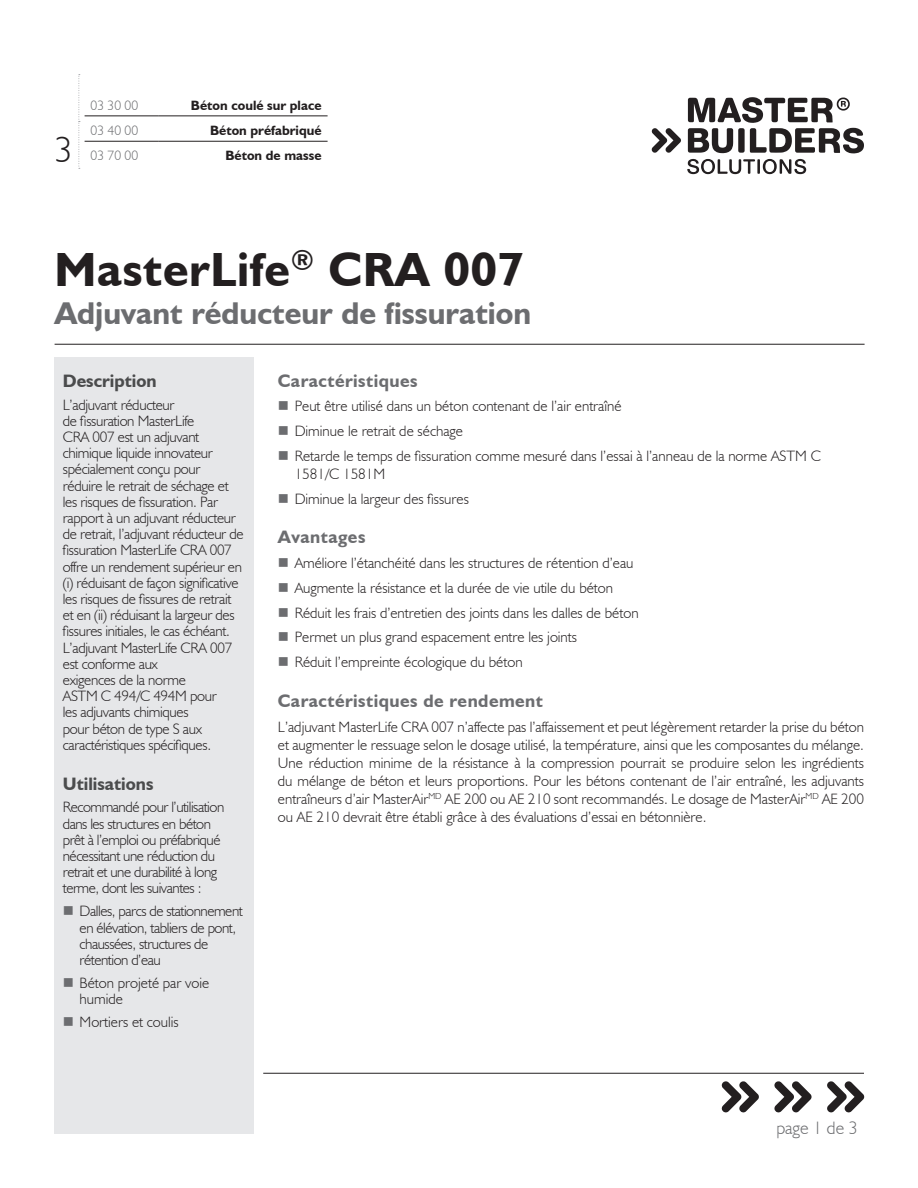
<style>
.page{position:relative;width:918px;height:1188px;background:#fff}
.page>*{position:absolute;margin:0;border:0;box-sizing:border-box;transform-origin:0 0}
.Product_Name{font:700 48px "Humanist 521 BT";letter-spacing:.015em;color:#231f20}
.Large_Numbers_-_Left{font:300 36px "Humanist 521 BT";color:#231f20}
.Gray_Descriptor_Subh{font:700 31.5px "Humanist 521 BT";color:#6c6d70}
.Section_Header{font:700 18px "Humanist 521 BT";letter-spacing:.025em;color:#6c6d70}
.t1{font:700 18px "Humanist 521 BT";color:#4b4c4d}
.Page_x_of_x{font:300 18px "Humanist 521 BT";color:#6c6d70}
.Body{font:300 15px/16.2px "Humanist 521 BT";letter-spacing:-.02em;color:#231f20}
.Main_Bullet{font:300 15px/18px "Humanist 521 BT";color:#231f20}
.Body-2{font:300 15px/16.2px "Humanist 521 BT";color:#231f20}
.Bold_Description_-_R{font:700 13.5px "Humanist 521 BT";color:#231f20}
.Middle_Numbers_-_Gra{font:300 13.5px "Humanist 521 BT";color:#6c6d70}
</style>
<div class="page">
<svg style="left:687px;top:159px;width:119px;height:15px"></svg>
<svg style="left:652px;top:128px;width:29px;height:25px"></svg>
<svg style="left:688px;top:97px;width:176px;height:56px"></svg>
<hr style="left:55px;top:344px;width:810px;height:1px;background:#231f20">
<div style="left:54px;top:358px;width:200px;height:776px;background:#e6e7e9"></div>
<svg style="left:79px;top:74px;width:1px;height:95px"></svg>
<hr style="left:85px;top:116px;width:74px;height:1px;background:#231f20">
<hr style="left:159px;top:116px;width:169px;height:1px;background:#231f20">
<hr style="left:85px;top:141px;width:74px;height:1px;background:#231f20">
<hr style="left:159px;top:141px;width:169px;height:1px;background:#231f20">
<hr style="left:263px;top:1073px;width:601px;height:1px;background:#231f20">
<svg style="left:722px;top:1081px;width:37px;height:31px"></svg>
<svg style="left:774px;top:1081px;width:38px;height:31px"></svg>
<svg style="left:827px;top:1081px;width:37px;height:31px"></svg>
<p class="Large_Numbers_-_Left" style="left:55px;top:128px;width:20px">3</p>
<p class="Middle_Numbers_-_Gra" style="left:91px;top:97px;width:49px">03 30 00</p>
<p class="Bold_Description_-_R" style="left:191px;top:97px;width:132px">Béton coulé sur place</p>
<p class="Middle_Numbers_-_Gra" style="left:91px;top:122px;width:49px">03 40 00</p>
<p class="Bold_Description_-_R" style="left:210px;top:122px;width:113px">Béton préfabriqué</p>
<p class="Middle_Numbers_-_Gra" style="left:91px;top:147px;width:49px">03 70 00</p>
<p class="Bold_Description_-_R" style="left:225px;top:147px;width:98px">Béton de masse</p>
<p class="Product_Name" style="left:55px;top:240px;width:471px">MasterLife<sup>®</sup> CRA 007</p>
<p class="Gray_Descriptor_Subh" style="left:55px;top:294px;width:478px">Adjuvant réducteur de fissuration</p>
<p class="t1" style="left:63px;top:369px;width:95px">Description</p>
<p class="Body" style="left:63px;top:396px;width:182px">L’adjuvant réducteur<br>de fissuration MasterLife<br>CRA 007 est un adjuvant chimique liquide innovateur spécialement conçu pour réduire le retrait de séchage et les risques de fissuration. Par rapport à un adjuvant réducteur de retrait, l’adjuvant réducteur de fissuration MasterLife CRA 007 offre un rendement supérieur en (i) réduisant de façon significative les risques de fissures de retrait et en (ii) réduisant la largeur des fissures initiales, le cas échéant.<br>L’adjuvant MasterLife CRA 007 est conforme aux<br>exigences de la norme<br>ASTM C 494/C 494M pour<br>les adjuvants chimiques<br>pour béton de type S aux caractéristiques spécifiques.</p>
<p class="t1" style="left:63px;top:772px;width:92px">Utilisations</p>
<p class="Body" style="left:63px;top:799px;width:163px">Recommandé pour l’utilisation dans les structures en béton prêt à l’emploi ou préfabriqué nécessitant une réduction du retrait et une durabilité à long terme, dont les suivantes :</p>
<p class="Body" style="left:80px;top:903px;width:165px">Dalles, parcs de stationnement en élévation, tabliers de pont, chaussées, structures de rétention d’eau</p>
<p class="Body-2" style="left:80px;top:974px;width:131px">Béton projeté par voie humide</p>
<p class="Body-2" style="left:80px;top:1014px;width:101px">Mortiers et coulis</p>
<p class="Section_Header" style="left:278px;top:369px;width:141px">Caractéristiques</p>
<p class="Main_Bullet" style="left:295px;top:397px;width:328px">Peut être utilisé dans un béton contenant de l’air entraîné</p>
<p class="Main_Bullet" style="left:295px;top:422px;width:170px">Diminue le retrait de séchage</p>
<p class="Main_Bullet" style="left:295px;top:446px;width:528px">Retarde le temps de fissuration comme mesuré dans l’essai à l’anneau de la norme ASTM C<br>1581/C 1581M</p>
<p class="Main_Bullet" style="left:295px;top:489px;width:176px">Diminue la largeur des fissures</p>
<p class="Section_Header" style="left:278px;top:526px;width:89px">Avantages</p>
<p class="Main_Bullet" style="left:295px;top:554px;width:340px">Améliore l’étanchéité dans les structures de rétention d’eau</p>
<p class="Main_Bullet" style="left:295px;top:578px;width:320px">Augmente la résistance et la durée de vie utile du béton</p>
<p class="Main_Bullet" style="left:295px;top:603px;width:345px">Réduit les frais d’entretien des joints dans les dalles de béton</p>
<p class="Main_Bullet" style="left:295px;top:628px;width:284px">Permet un plus grand espacement entre les joints</p>
<p class="Main_Bullet" style="left:295px;top:653px;width:229px">Réduit l’empreinte écologique du béton</p>
<p class="Section_Header" style="left:278px;top:690px;width:267px">Caractéristiques de rendement</p>
<p class="Body" style="left:278px;top:717px;width:588px;line-height:18px;text-align:justify">L’adjuvant MasterLife CRA 007 n’affecte pas l’affaissement et peut légèrement retarder la prise du béton et augmenter le ressuage selon le dosage utilisé, la température, ainsi que les composantes du mélange.<br>Une réduction minime de la résistance à la compression pourrait se produire selon les ingrédients du mélange de béton et leurs proportions. Pour les bétons contenant de l’air entraîné, les adjuvants entraîneurs d’air MasterAir<sup>MD</sup> AE 200 ou AE 210 sont recommandés. Le dosage de MasterAir<sup>MD</sup> AE 200 ou AE 210 devrait être établi grâce à des évaluations d’essai en bétonnière.</p>
<p class="Page_x_of_x" style="left:776px;top:1117px;width:83px">page 1 de 3</p>
</div>
